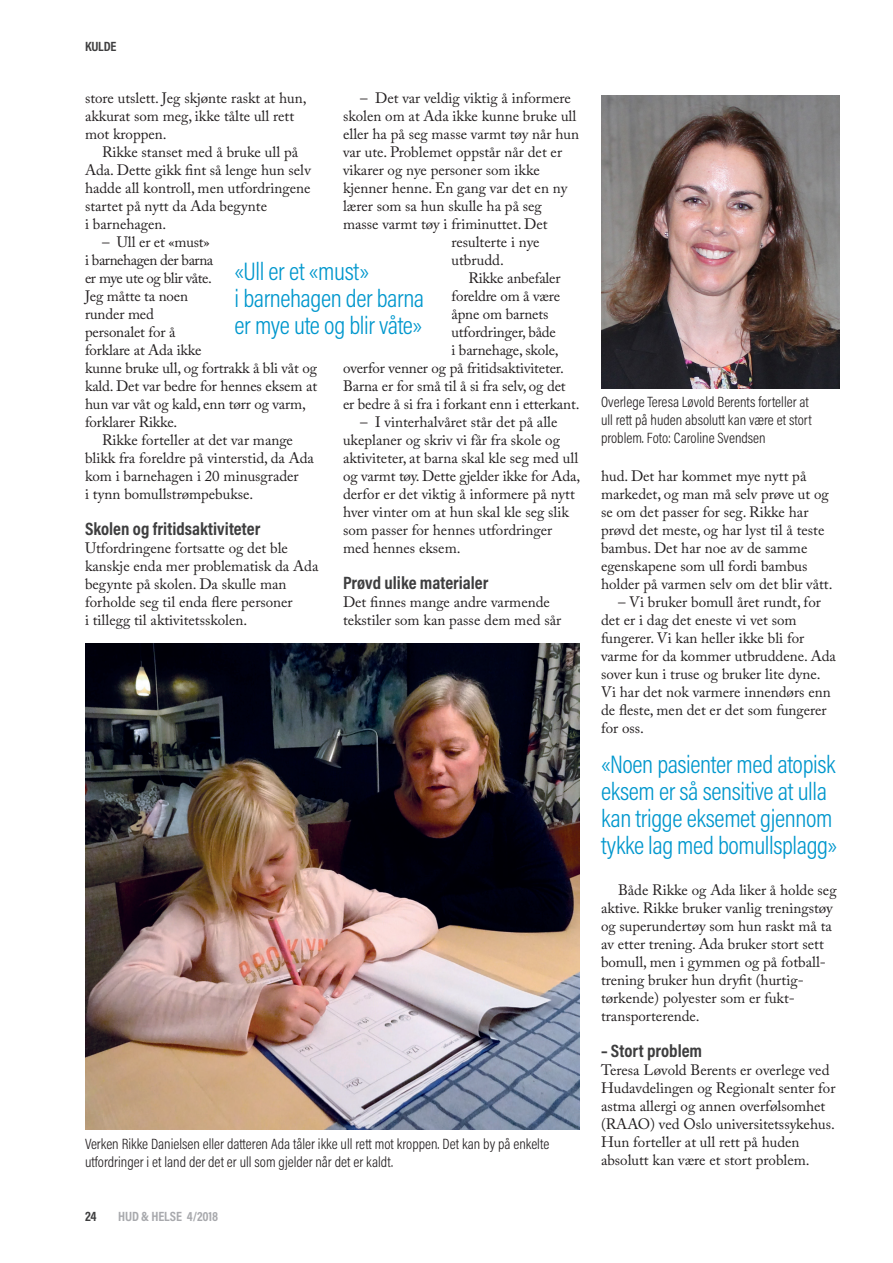
<style>
.page{position:relative;width:893px;height:1263px;background:#fff}
.page>*{position:absolute;margin:0;border:0;box-sizing:border-box;transform-origin:0 0}
.t1{font:300 25.5px/27px "Acumin Pro Cond";letter-spacing:-.015em;color:#0097cd}
.t2{font:700 18px "Acumin Pro Cond";color:#3e3e3f}
.t3{font:15px/18px "Adobe Caslon Pro";color:#231f20}
.t4{font:300 15px/17.7px "Acumin Pro Cond";color:#231f20}
.t5{font:15px "Adobe Caslon Pro";letter-spacing:-.03em;color:#231f20}
.t6{font:700 13.5px "Acumin Pro Cond";letter-spacing:-.015em;color:#a8a9ad}
.t7{font:700 13.5px "Acumin Pro Cond";letter-spacing:-.015em;color:#3e3e3f}
</style>
<div class="page">
<img style="left:85px;top:643px;width:495px;height:486px">
<img style="left:601px;top:96px;width:238px;height:292px">
<p class="t7" style="left:85px;top:37px;width:33px">KULDE</p>
<p class="t3" style="left:85px;top:89px;width:223px">store utslett. Jeg skjønte raskt at hun, akkurat som meg, ikke tålte ull rett mot kroppen.</p>
<p class="t3" style="left:85px;top:143px;width:227px;text-indent:17px">Rikke stanset med å bruke ull på<br>Ada. Dette gikk fint så lenge hun selv hadde all kontroll, men utfordringene startet på nytt da Ada begynte<br>i barnehagen.</p>
<p class="t3" style="left:102px;top:233px;width:109px">– Ull er et «must»</p>
<p class="t5" style="left:85px;top:251px;width:130px">i barnehagen der barna</p>
<p class="t5" style="left:85px;top:269px;width:128px">er mye ute og blir våte.</p>
<p class="t3" style="left:85px;top:287px;width:105px">Jeg måtte ta noen</p>
<p class="t3" style="left:85px;top:305px;width:70px">runder med</p>
<p class="t3" style="left:85px;top:323px;width:92px">personalet for å</p>
<p class="t3" style="left:85px;top:341px;width:118px">forklare at Ada ikke</p>
<p class="t3" style="left:85px;top:359px;width:234px">kunne bruke ull, og fortrakk å bli våt og</p>
<p class="t3" style="left:85px;top:377px;width:234px">kald. Det var bedre for hennes eksem at</p>
<p class="t3" style="left:85px;top:395px;width:222px">hun var våt og kald, enn tørr og varm,</p>
<p class="t3" style="left:85px;top:413px;width:94px">forklarer Rikke.</p>
<p class="t3" style="left:102px;top:431px;width:192px">Rikke forteller at det var mange</p>
<p class="t3" style="left:85px;top:449px;width:230px">blikk fra foreldre på vinterstid, da Ada</p>
<p class="t3" style="left:85px;top:467px;width:215px">kom i barnehagen i 20 minusgrader</p>
<p class="t3" style="left:85px;top:485px;width:170px">i tynn bomullstrømpebukse.</p>
<p class="t2" style="left:85px;top:517px;width:177px">Skolen og fritidsaktiviteter</p>
<p class="t3" style="left:85px;top:539px;width:235px">Utfordringene fortsatte og det ble kanskje enda mer problematisk da Ada begynte på skolen. Da skulle man forholde seg til enda flere personer<br>i tillegg til aktivitetsskolen.</p>
<p class="t3" style="left:360px;top:89px;width:212px">– Det var veldig viktig å informere</p>
<p class="t3" style="left:343px;top:107px;width:235px">skolen om at Ada ikke kunne bruke ull</p>
<p class="t3" style="left:343px;top:125px;width:238px">eller ha på seg masse varmt tøy når hun</p>
<p class="t3" style="left:343px;top:143px;width:221px">var ute. Problemet oppstår når det er</p>
<p class="t3" style="left:343px;top:161px;width:198px">vikarer og nye personer som ikke</p>
<p class="t3" style="left:343px;top:179px;width:226px">kjenner henne. En gang var det en ny</p>
<p class="t3" style="left:343px;top:197px;width:200px">lærer som sa hun skulle ha på seg</p>
<p class="t3" style="left:343px;top:215px;width:206px">masse varmt tøy i friminuttet. Det</p>
<p class="t3" style="left:451px;top:233px;width:90px">resulterte i nye</p>
<p class="t3" style="left:451px;top:251px;width:54px">utbrudd.</p>
<p class="t3" style="left:468px;top:269px;width:94px">Rikke anbefaler</p>
<p class="t3" style="left:451px;top:287px;width:110px">foreldre om å være</p>
<p class="t3" style="left:451px;top:305px;width:99px">åpne om barnets</p>
<p class="t3" style="left:451px;top:323px;width:106px">utfordringer, både</p>
<p class="t3" style="left:451px;top:341px;width:109px">i barnehage, skole,</p>
<p class="t3" style="left:343px;top:359px;width:222px">overfor venner og på fritidsaktiviteter.</p>
<p class="t3" style="left:343px;top:377px;width:224px">Barna er for små til å si fra selv, og det</p>
<p class="t3" style="left:343px;top:395px;width:238px">er bedre å si fra i forkant enn i etterkant.</p>
<p class="t3" style="left:343px;top:413px;width:239px;text-indent:17px">– I vinterhalvåret står det på alle ukeplaner og skriv vi får fra skole og aktiviteter, at barna skal kle seg med ull og varmt tøy. Dette gjelder ikke for Ada, derfor er det viktig å informere på nytt hver vinter om at hun skal kle seg slik som passer for hennes utfordringer med hennes eksem.</p>
<p class="t2" style="left:343px;top:571px;width:147px">Prøvd ulike materialer</p>
<p class="t3" style="left:343px;top:593px;width:220px">Det finnes mange andre varmende tekstiler som kan passe dem med sår</p>
<h1 class="t1" style="left:235px;top:257px;width:191px">«Ull er et «must»<br>i barnehagen der barna er mye ute og blir våte»</h1>
<p class="t4" style="left:85px;top:1135px;width:466px">Verken Rikke Danielsen eller datteren Ada tåler ikke ull rett mot kroppen. Det kan by på enkelte utfordringer i et land der det er ull som gjelder når det er kaldt.</p>
<p class="t7" style="left:85px;top:1208px;width:13px">24</p>
<p class="t6" style="left:118px;top:1208px;width:101px">HUD &amp; HELSE 4/2018</p>
<p class="t4" style="left:601px;top:393px;width:212px">Overlege Teresa Løvold Berents forteller at ull rett på huden absolutt kan være et stort problem. Foto: Caroline Svendsen</p>
<p class="t3" style="left:601px;top:467px;width:233px">hud. Det har kommet mye nytt på markedet, og man må selv prøve ut og se om det passer for seg. Rikke har prøvd det meste, og har lyst til å teste bambus. Det har noe av de samme egenskapene som ull fordi bambus holder på varmen selv om det blir vått.</p>
<p class="t3" style="left:601px;top:593px;width:236px;text-indent:17px">– Vi bruker bomull året rundt, for det er i dag det eneste vi vet som fungerer. Vi kan heller ikke bli for varme for da kommer utbruddene. Ada sover kun i truse og bruker lite dyne.<br>Vi har det nok varmere innendørs enn de fleste, men det er det som fungerer for oss.</p>
<h1 class="t1" style="left:601px;top:750px;width:238px">«Noen pasienter med atopisk eksem er så sensitive at ulla kan trigge eksemet gjennom tykke lag med bomullsplagg»</h1>
<p class="t3" style="left:601px;top:881px;width:237px;text-indent:17px">Både Rikke og Ada liker å holde seg aktive. Rikke bruker vanlig treningstøy og superundertøy som hun raskt må ta av etter trening. Ada bruker stort sett bomull, men i gymmen og på fotball&shy;trening bruker hun dryfit (hurtig&shy;tørkende) polyester som er fukt&shy;transporterende.</p>
<p class="t2" style="left:601px;top:1039px;width:103px">– Stort problem</p>
<p class="t3" style="left:601px;top:1061px;width:236px">Teresa Løvold Berents er overlege ved Hudavdelingen og Regionalt senter for astma allergi og annen overfølsomhet (RAAO) ved Oslo universitetssykehus.<br>Hun forteller at ull rett på huden absolutt kan være et stort problem.</p>
</div>
